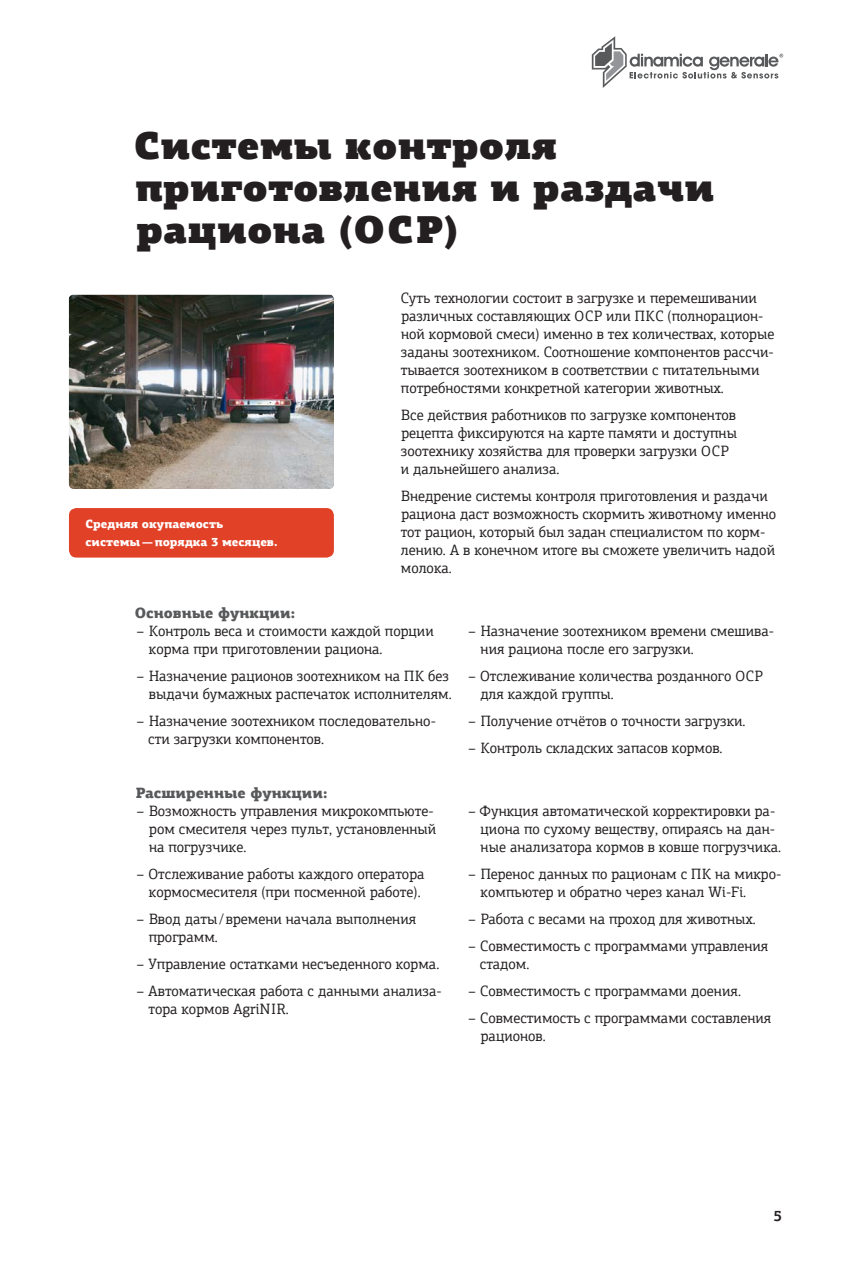
<style>
.page{position:relative;width:851px;height:1276px;background:#fff}
.page>*{position:absolute;margin:0;border:0;box-sizing:border-box;transform-origin:0 0}
.t1{font:900 39px/42px "PF Agora Slab Pro";color:#231f20;scale:.96 1}
.t2{font:15px/18px "PF Agora Slab Pro";color:#231f20;scale:.96 1}
.t3{font:900 15px "PF Agora Slab Pro";color:#58595b;scale:.96 1}
.t4{font:700 15px "PF Agora Slab Pro";color:#231f20;scale:.95 1}
.t5{font:900 12px/18px "PF Agora Slab Pro";color:#fff;scale:.96 1}
</style>
<div class="page">
<div style="left:69px;top:508px;width:265px;height:49px;background:#e14127;border-radius:8px"></div>
<img style="left:69px;top:294px;width:265px;height:195px;border-radius:4px">
<svg style="left:591px;top:36px;width:192px;height:52px"></svg>
<h1 class="t1" style="left:134px;top:128px;width:606px">Системы контроля приготовления и раздачи рациона (ОСР)</h1>
<p class="t5" style="left:85px;top:516px;width:201px">Средняя окупаемость системы — порядка 3 месяцев.</p>
<p class="t2" style="left:400px;top:290px;width:391px">Суть технологии состоит в загрузке и перемешивании различных составляющих ОСР или ПКС (полнорацион&shy;ной кормовой смеси) именно в тех количествах, которые заданы зоотехником. Соотношение компонентов рассчи&shy;тывается зоотехником в соответствии с питательными потребностями конкретной категории животных.</p>
<p class="t2" style="left:401px;top:407px;width:351px">Все действия работников по загрузке компонентов рецепта фиксируются на карте памяти и доступны зоотехнику хозяйства для проверки загрузки ОСР и дальнейшего анализа.</p>
<p class="t2" style="left:400px;top:488px;width:392px">Внедрение системы контроля приготовления и раздачи рациона даст возможность скормить животному именно тот рацион, который был задан специалистом по корм&shy;лению. А в конечном итоге вы сможете увеличить надой молока.</p>
<p class="t3" style="left:135px;top:606px;width:168px">Основные функции:</p>
<p class="t2" style="left:149px;top:623px;width:298px;text-indent:-12px">– Контроль веса и стоимости каждой порции корма при приготовлении рациона.</p>
<p class="t2" style="left:137px;top:668px;width:329px;text-align:right">– Назначение рационов зоотехником на ПК без выдачи бумажных распечаток исполнителям.</p>
<p class="t2" style="left:148px;top:713px;width:301px;text-indent:-11px">– Назначение зоотехником последовательно&shy;сти загрузки компонентов.</p>
<p class="t3" style="left:136px;top:786px;width:201px">Расширенные функции:</p>
<p class="t2" style="left:149px;top:803px;width:301px;text-indent:-12px">– Возможность управления микрокомпьюте&shy;ром смесителя через пульт, установленный на погрузчике.</p>
<p class="t2" style="left:137px;top:866px;width:301px;text-align:center">– Отслеживание работы каждого оператора кормосмесителя (при посменной работе).</p>
<p class="t2" style="left:149px;top:911px;width:280px;text-indent:-12px">– Ввод даты / времени начала выполнения программ.</p>
<p class="t2" style="left:137px;top:956px;width:316px">– Управление остатками несъеденного корма.</p>
<p class="t2" style="left:148px;top:983px;width:307px;text-indent:-12px">– Автоматическая работа с данными анализа&shy;тора кормов AgriNIR.</p>
<p class="t2" style="left:480px;top:623px;width:307px;text-indent:-12px">– Назначение зоотехником времени смешива&shy;ния рациона после его загрузки.</p>
<p class="t2" style="left:480px;top:668px;width:296px;text-indent:-12px">– Отслеживание количества розданного ОСР для каждой группы.</p>
<p class="t2" style="left:468px;top:713px;width:290px">– Получение отчётов о точности загрузки.</p>
<p class="t2" style="left:468px;top:740px;width:266px">– Контроль складских запасов кормов.</p>
<p class="t2" style="left:480px;top:803px;width:314px;text-indent:-12px">– Функция автоматической корректировки ра&shy;циона по сухому веществу, опираясь на дан&shy;ные анализатора кормов в ковше погрузчика.</p>
<p class="t2" style="left:480px;top:866px;width:315px;text-indent:-12px">– Перенос данных по рационам с ПК на микро&shy;компьютер и обратно через канал Wi-Fi.</p>
<p class="t2" style="left:468px;top:911px;width:300px">– Работа с весами на проход для животных.</p>
<p class="t2" style="left:480px;top:938px;width:302px;text-indent:-11px">– Совместимость с программами управления стадом.</p>
<p class="t2" style="left:468px;top:983px;width:285px">– Совместимость с программами доения.</p>
<p class="t2" style="left:481px;top:1010px;width:304px;text-indent:-12px">– Совместимость с программами составления рационов.</p>
<p class="t4" style="left:773px;top:1209px;width:10px">5</p>
</div>
